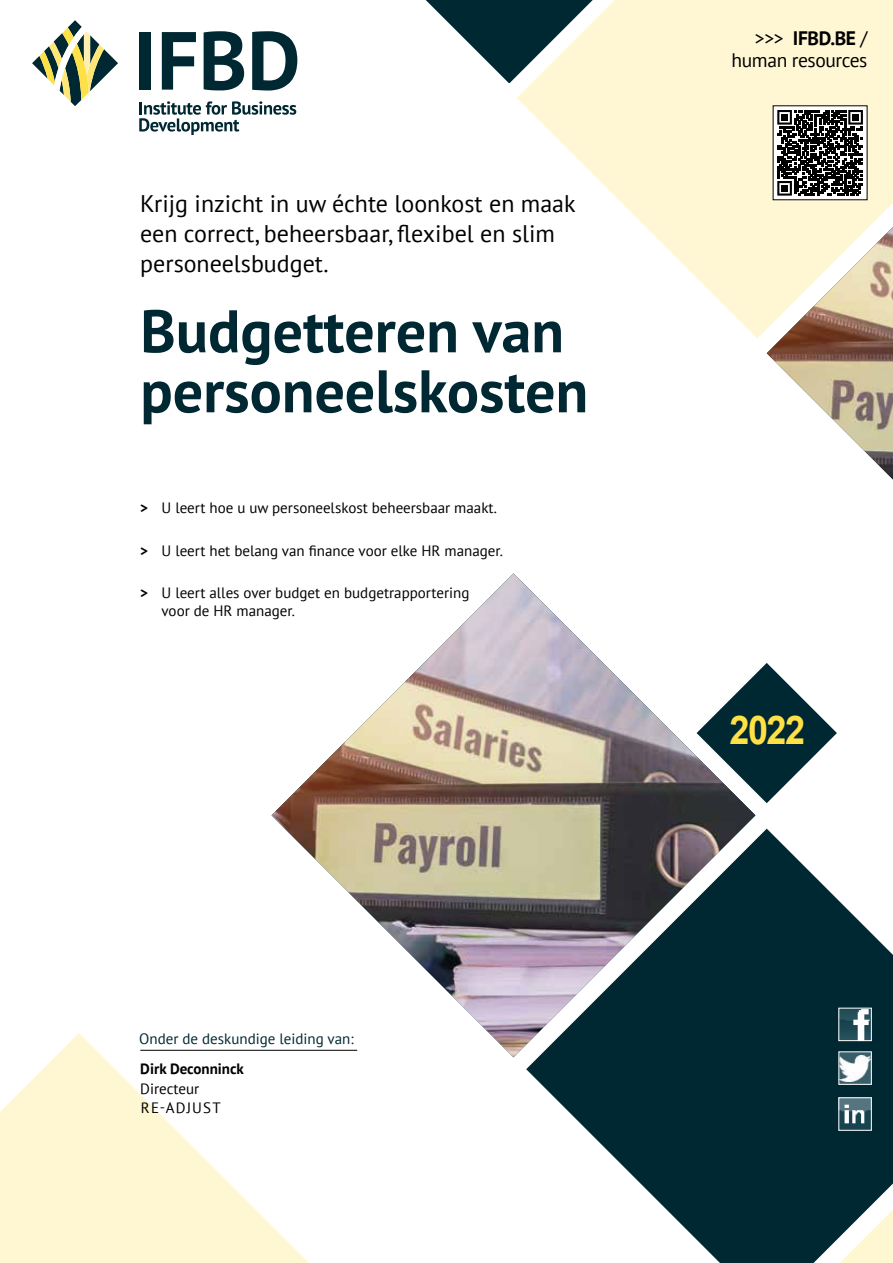
<style>
.page{position:relative;width:893px;height:1263px;background:#fff}
.page>*{position:absolute;margin:0;border:0;box-sizing:border-box;transform-origin:0 0}
.t1{font:700 60px/60px "PT Sans";color:#002832}
.t2{font:700 39.6px "Arial";color:#ffe147;scale:.91 1}
.t3{font:24px/30px "PT Sans";color:#000}
.t4{font:19.5px/22.5px "PT Sans";letter-spacing:-.02em;color:#000;text-align:right}
.t5{font:15px/19.5px "PT Sans";color:#000}
.t6{font:15px "PT Sans";color:#002832}
.t7{font:700 15px "PT Sans";color:#000}
.s1{font-weight:700}
</style>
<div class="page">
<svg style="left:517px;top:0;width:376px;height:339px;fill:#fff7d4"></svg>
<svg style="left:526px;top:829px;width:367px;height:434px;fill:#002832"></svg>
<svg style="left:0;top:1033px;width:309px;height:230px"></svg>
<svg style="left:755px;top:663px;width:82px;height:140px"></svg>
<svg style="left:32px;top:20px;width:86px;height:86px"></svg>
<div style="left:140px;top:32px;width:11px;height:58px;background:#002832"></div>
<svg style="left:162px;top:32px;width:34px;height:58px"></svg>
<svg style="left:204px;top:31px;width:40px;height:59px"></svg>
<svg style="left:252px;top:0;width:500px;height:91px"></svg>
<svg style="left:139px;top:101px;width:157px;height:34px"></svg>
<hr style="left:140px;top:1050px;width:217px;height:1px;background:#000">
<svg style="left:839px;top:1209px;width:54px;height:54px"></svg>
<div style="left:773px;top:106px;width:94px;height:94px;background:#fff"></div>
<svg style="left:777px;top:110px;width:86px;height:86px"></svg>
<div style="left:781px;top:114px;width:7px;height:6px;background:#000"></div>
<div style="left:852px;top:114px;width:7px;height:6px;background:#000"></div>
<div style="left:781px;top:185px;width:7px;height:6px;background:#000"></div>
<img style="left:271px;top:573px;width:484px;height:484px">
<img style="left:767px;top:227px;width:126px;height:252px">
<img style="left:840px;top:1010px;width:30px;height:29px">
<div style="left:838px;top:1008px;width:34px;height:33px;border:1px solid #fff"></div>
<div style="left:839px;top:1052px;width:32px;height:32px;background:#3a5f6b"></div>
<img style="left:840px;top:1055px;width:30px;height:26px">
<div style="left:838px;top:1051px;width:34px;height:34px;border:1px solid #fff"></div>
<img style="left:840px;top:1099px;width:30px;height:30px">
<div style="left:838px;top:1097px;width:34px;height:34px;border:1px solid #fff"></div>
<h3 class="t3" style="left:140px;top:188px;width:437px">Krijg inzicht in uw échte loonkost en maak een correct, beheersbaar, flexibel en slim personeelsbudget.</h3>
<h1 class="t1" style="left:140px;top:300px;width:449px">Budgetteren van personeelskosten</h1>
<p class="t5" style="left:140px;top:498px;width:358px"><span class="s1">&gt;</span> U leert hoe u uw personeelskost beheersbaar maakt.</p>
<p class="t5" style="left:140px;top:540px;width:364px"><span class="s1">&gt;</span> U leert het belang van finance voor elke HR manager.</p>
<p class="t5" style="left:162px;top:583px;width:309px;line-height:18px;text-indent:-21px"><span class="s1">&gt;</span> U leert alles over budget en budgetrapportering voor de HR manager.</p>
<p class="t6" style="left:139px;top:1029px;width:216px">Onder de deskundige leiding van:</p>
<p class="t7" style="left:140px;top:1059px;width:105px">Dirk Deconninck</p>
<p class="t5" style="left:140px;top:1078px;width:82px">Directeur<br>RE-ADJUST</p>
<h3 class="t4" style="left:732px;top:26px;width:137px">&gt;&gt;&gt; <span class="s1">IFBD.BE</span> / human resources</h3>
<h2 class="t2" style="left:729px;top:704px;width:85px">2022</h2>
</div>
